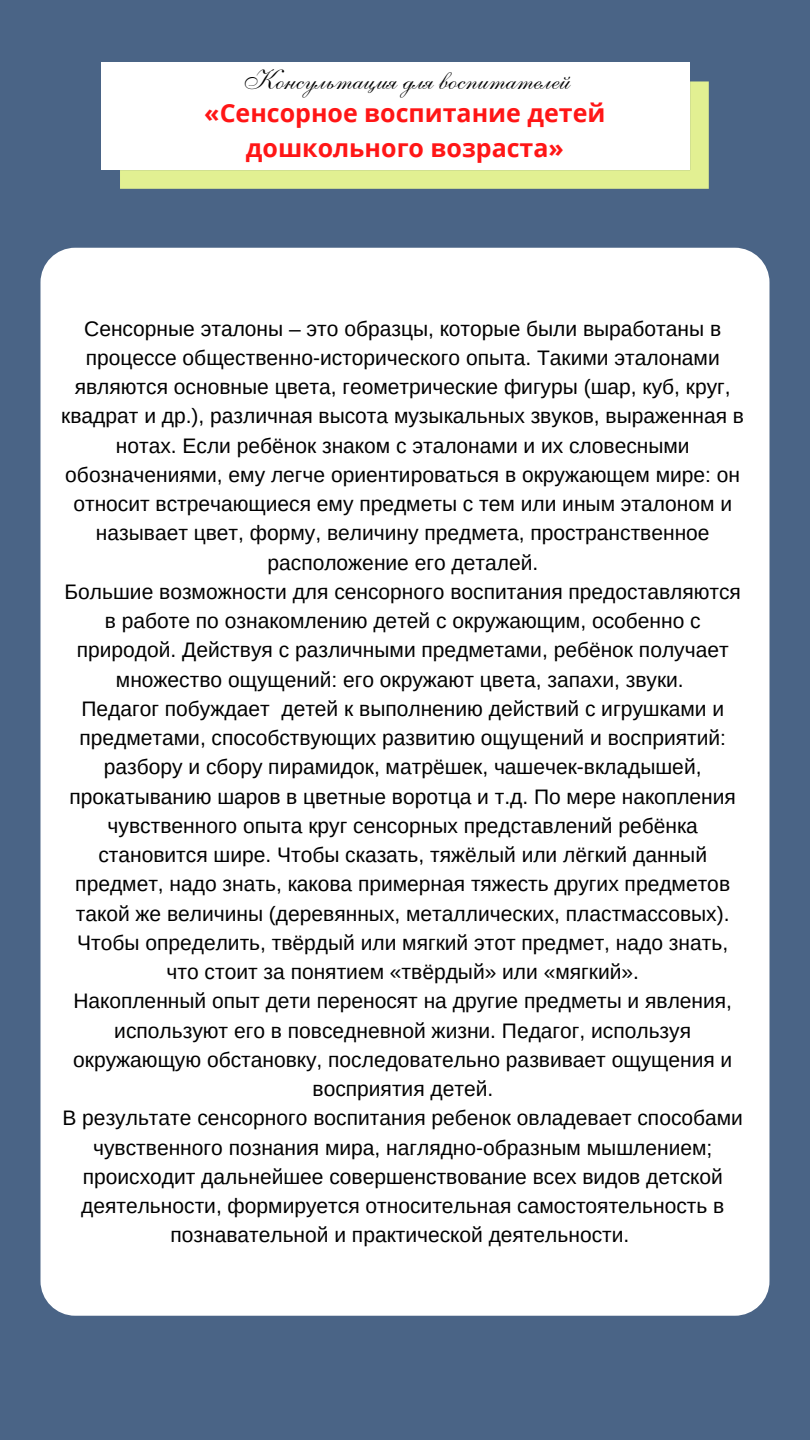
<style>
.page{position:relative;width:810px;height:1440px;background:#4a6486}
.page>*{position:absolute;margin:0;border:0;box-sizing:border-box;transform-origin:0 0}
.t1{font:28px "Anastasia Script";color:#000}
.t2{font:700 25px/35px "Open Sans";color:#ff1616;text-align:center}
.t3{font:21px/29.2px "Arimo";color:#000;text-align:center}
</style>
<div class="page">
<div style="left:41px;top:248px;width:728px;height:1068px;background:#fff;border-radius:35px"></div>
<svg style="left:120px;top:81px;width:589px;height:108px;background:#dfed91"></svg>
<div style="left:101px;top:63px;width:589px;height:107px;background:#fff"></div>
<h1 class="t1" style="left:240px;top:72px;width:328px">Консультация для воспитателей</h1>
<p class="t2" style="left:204px;top:95px;width:403px">«Сенсорное воспитание детей дошкольного возраста»</p>
<p class="t3" style="left:61px;top:314px;width:684px">Сенсорные эталоны – это образцы, которые были выработаны в процессе общественно-исторического опыта. Такими эталонами являются основные цвета, геометрические фигуры (шар, куб, круг, квадрат и др.), различная высота музыкальных звуков, выраженная в нотах. Если ребёнок знаком с эталонами и их словесными обозначениями, ему легче ориентироваться в окружающем мире: он относит встречающиеся ему предметы с тем или иным эталоном и называет цвет, форму, величину предмета, пространственное расположение его деталей.<br>Большие возможности для сенсорного воспитания предоставляются в работе по ознакомлению детей с окружающим, особенно с природой. Действуя с различными предметами, ребёнок получает множество ощущений: его окружают цвета, запахи, звуки.<br>Педагог побуждает детей к выполнению действий с игрушками и предметами, способствующих развитию ощущений и восприятий: разбору и сбору пирамидок, матрёшек, чашечек-вкладышей, прокатыванию шаров в цветные воротца и т.д. По мере накопления чувственного опыта круг сенсорных представлений ребёнка становится шире. Чтобы сказать, тяжёлый или лёгкий данный предмет, надо знать, какова примерная тяжесть других предметов такой же величины (деревянных, металлических, пластмассовых).<br>Чтобы определить, твёрдый или мягкий этот предмет, надо знать, что стоит за понятием «твёрдый» или «мягкий».<br>Накопленный опыт дети переносят на другие предметы и явления, используют его в повседневной жизни. Педагог, используя окружающую обстановку, последовательно развивает ощущения и восприятия детей.<br>В результате сенсорного воспитания ребенок овладевает способами чувственного познания мира, наглядно-образным мышлением; происходит дальнейшее совершенствование всех видов детской деятельности, формируется относительная самостоятельность в познавательной и практической деятельности.</p>
</div>
